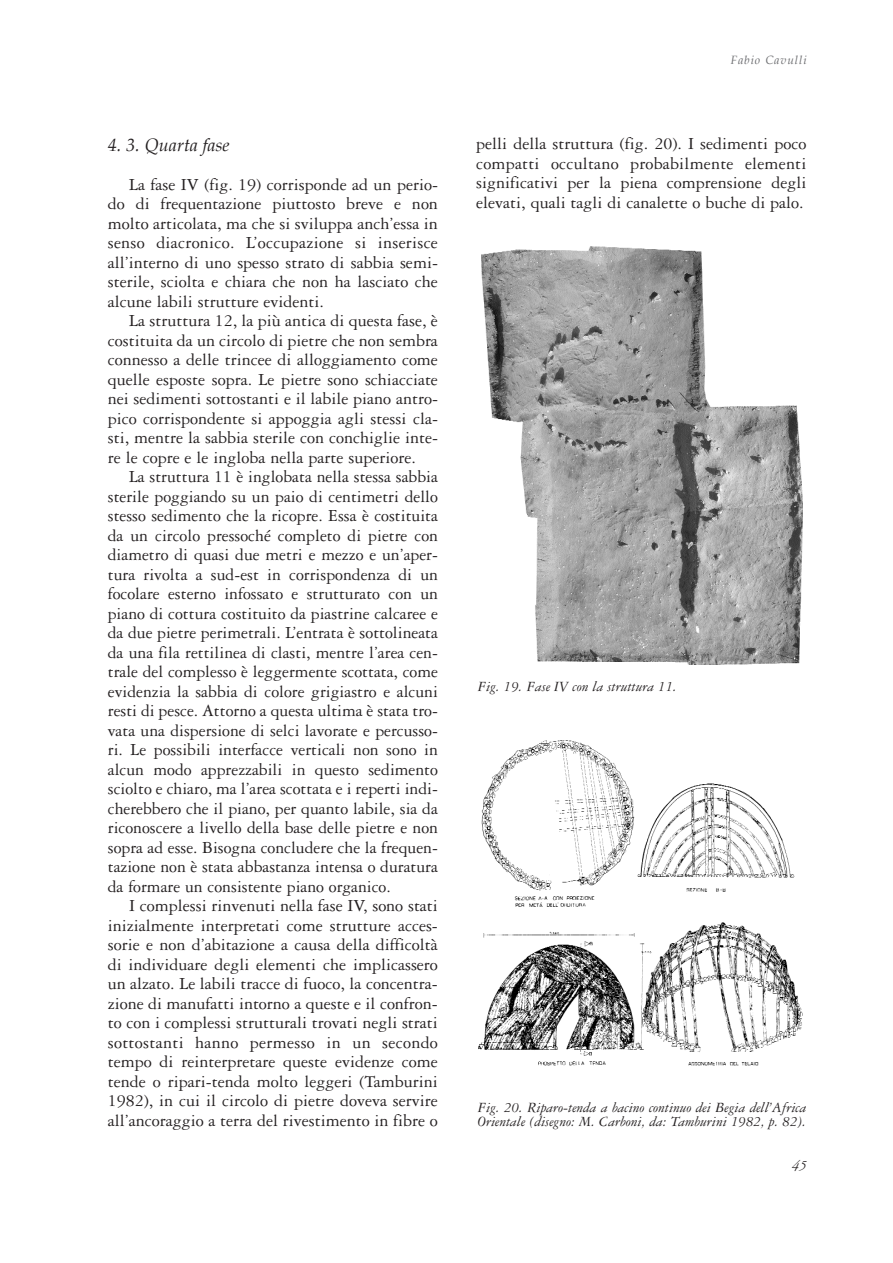
<style>
.page{position:relative;width:893px;height:1263px;background:#fff}
.page>*{position:absolute;margin:0;border:0;box-sizing:border-box;transform-origin:0 0}
.t1{font:18px/19.5px "Garamond Three";color:#231f20;text-align:justify}
.t2{font:italic 18px "Book Antiqua";color:#231f20}
.t3{font:italic 15px/14.2px "Garamond Three";color:#231f20}
.t4{font:italic 12px "Book Antiqua";letter-spacing:.075em;color:#6c6d70}
</style>
<div class="page">
<img style="left:481px;top:247px;width:321px;height:417px">
<img style="left:478px;top:740px;width:325px;height:326px">
<p class="t2" style="left:108px;top:134px;width:123px">4. 3. Quarta fase</p>
<p class="t1" style="left:108px;top:176px;width:332px;text-indent:21px">La fase IV (fig. 19) corrisponde ad un perio&shy;do di frequentazione piuttosto breve e non molto articolata, ma che si sviluppa anch’essa in senso diacronico. L’occupazione si inserisce all’interno di uno spesso strato di sabbia semi&shy;sterile, sciolta e chiara che non ha lasciato che alcune labili strutture evidenti.</p>
<p class="t1" style="left:108px;top:313px;width:332px;text-indent:21px">La struttura 12, la più antica di questa fase, è costituita da un circolo di pietre che non sembra connesso a delle trincee di alloggiamento come quelle esposte sopra. Le pietre sono schiacciate nei sedimenti sottostanti e il labile piano antro&shy;pico corrispondente si appoggia agli stessi cla&shy;sti, mentre la sabbia sterile con conchiglie inte&shy;re le copre e le ingloba nella parte superiore.</p>
<p class="t1" style="left:108px;top:469px;width:332px;text-indent:21px">La struttura 11 è inglobata nella stessa sabbia sterile poggiando su un paio di centimetri dello stesso sedimento che la ricopre. Essa è costituita da un circolo pressoché completo di pietre con diametro di quasi due metri e mezzo e un’aper&shy;tura rivolta a sud-est in corrispondenza di un focolare esterno infossato e strutturato con un piano di cottura costituito da piastrine calcaree e da due pietre perimetrali. L’entrata è sottolineata da una fila rettilinea di clasti, mentre l’area cen&shy;trale del complesso è leggermente scottata, come evidenzia la sabbia di colore grigiastro e alcuni resti di pesce. Attorno a questa ultima è stata tro&shy;vata una dispersione di selci lavorate e percusso&shy;ri. Le possibili interfacce verticali non sono in alcun modo apprezzabili in questo sedimento sciolto e chiaro, ma l’area scottata e i reperti indi&shy;cherebbero che il piano, per quanto labile, sia da riconoscere a livello della base delle pietre e non sopra ad esse. Bisogna concludere che la frequen&shy;tazione non è stata abbastanza intensa o duratura da formare un consistente piano organico.</p>
<p class="t1" style="left:108px;top:898px;width:332px;text-indent:21px">I complessi rinvenuti nella fase IV, sono stati inizialmente interpretati come strutture acces&shy;sorie e non d’abitazione a causa della difficoltà di individuare degli elementi che implicassero un alzato. Le labili tracce di fuoco, la concentra&shy;zione di manufatti intorno a queste e il confron&shy;to con i complessi strutturali trovati negli strati sottostanti hanno permesso in un secondo tempo di reinterpretare queste evidenze come tende o ripari-tenda molto leggeri (Tamburini 1982), in cui il circolo di pietre doveva servire all’ancoraggio a terra del rivestimento in fibre o</p>
<p class="t4" style="left:730px;top:53px;width:78px">Fabio Cavulli</p>
<p class="t1" style="left:476px;top:136px;width:332px">pelli della struttura (fig. 20). I sedimenti poco compatti occultano probabilmente elementi significativi per la piena comprensione degli elevati, quali tagli di canalette o buche di palo.</p>
<p class="t3" style="left:478px;top:680px;width:201px">Fig. 19. Fase IV con la struttura 11.</p>
<p class="t3" style="left:478px;top:1101px;width:330px">Fig. 20. Riparo-tenda a bacino continuo dei Begia dell’Africa<br>Orientale (disegno: M. Carboni, da: Tamburini 1982, p. 82).</p>
<p class="t3" style="left:791px;top:1160px;width:19px">45</p>
</div>
